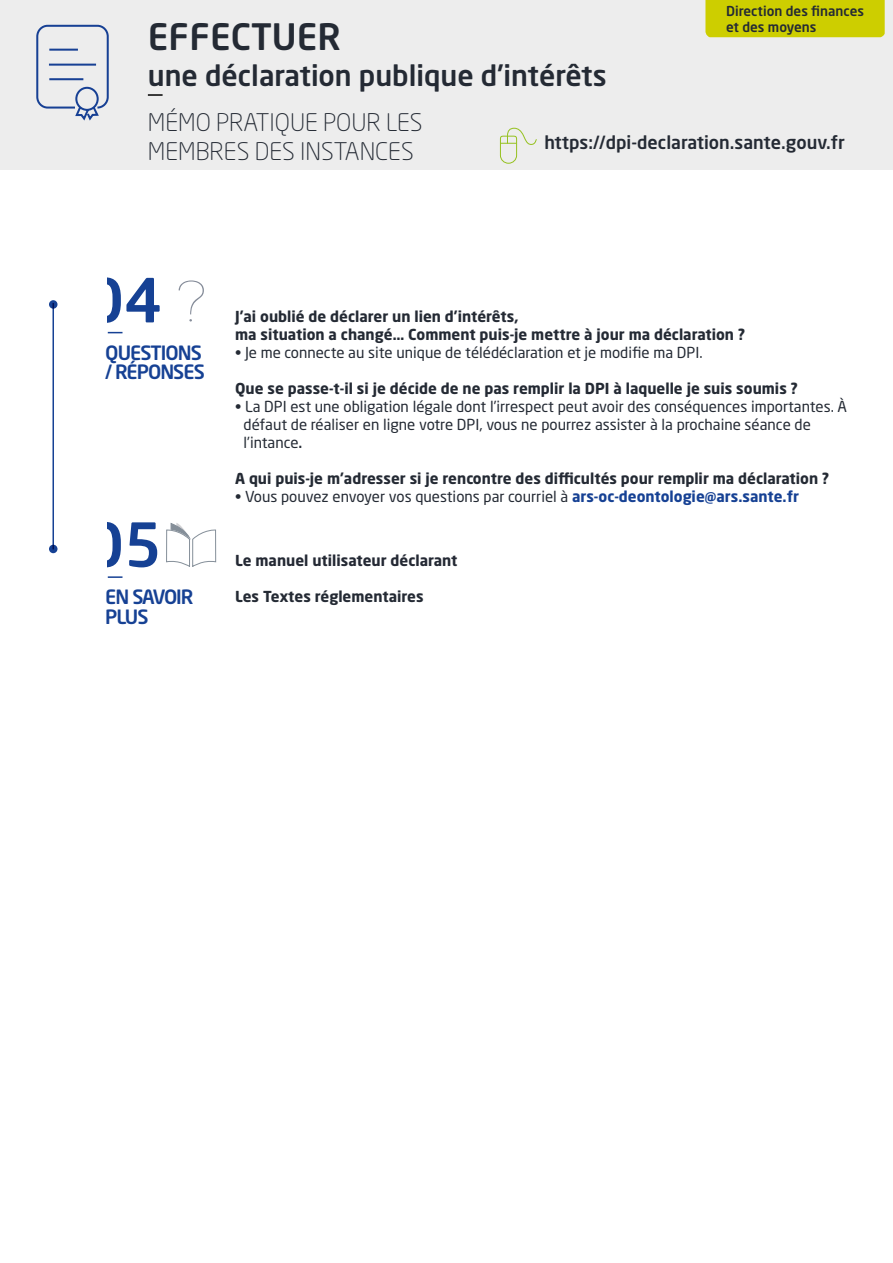
<style>
.page{position:relative;width:893px;height:1263px;background:#fff}
.page>*{position:absolute;margin:0;border:0;box-sizing:border-box;transform-origin:0 0}
.t1{font:500 60px "Neo Sans Std";color:#164194}
.t2{font:500 36px "Neo Sans Std";color:#242a34}
.t3{font:500 28.5px "Neo Sans Std";color:#242a34}
.t4{font:300 24px/28.8px "Neo Sans Std";color:#242a34}
.t5{font:500 19.5px/19.5px "Neo Sans Std";letter-spacing:-.05em;color:#164194}
.t6{font:500 18px "Neo Sans Std";color:#242a34}
.t7{font:15px/18px "Neo Sans Std";color:#242a34}
.t8{font:700 15px/18px "Neo Sans Std";color:#242a34}
.t9{font:700 15px "Neo Sans Std";color:#242934}
.t10{font:500 13.5px/16.2px "Neo Sans Std";color:#242a34}
.s1{font-weight:500}
.s2{font-weight:700;color:#164194}
</style>
<div class="page">
<div style="left:0;top:0;width:893px;height:169px;background:#ededed"></div>
<svg style="left:108px;top:332px;width:14px;height:1px"></svg>
<svg style="left:148px;top:94px;width:15px;height:2px"></svg>
<svg style="left:36px;top:24px;width:73px;height:97px"></svg>
<svg style="left:49px;top:300px;width:9px;height:9px"></svg>
<svg style="left:108px;top:576px;width:14px;height:2px"></svg>
<div style="left:49px;top:545px;width:9px;height:8px;background:#164194;border-radius:50%"></div>
<hr style="left:52px;top:303px;width:2px;height:246px;background:#164194">
<svg style="left:166px;top:523px;width:50px;height:44px"></svg>
<div style="left:705px;top:0;width:180px;height:37px;background:#cdce00"></div>
<svg style="left:179px;top:280px;width:25px;height:41px"></svg>
<svg style="left:500px;top:127px;width:37px;height:37px"></svg>
<p class="t10" style="left:726px;top:2px;width:139px">Direction des finances et des moyens</p>
<h2 class="t2" style="left:148px;top:14px;width:195px">EFFECTUER</h2>
<h3 class="t3" style="left:148px;top:57px;width:460px">une déclaration publique d’intérêts</h3>
<h3 class="t4" style="left:148px;top:108px;width:276px">MÉMO PRATIQUE POUR LES<br>MEMBRES DES INSTANCES</h3>
<p class="t6" style="left:544px;top:131px;width:302px">https://dpi-declaration.sante.gouv.fr</p>
<h1 class="t1" style="left:86px;top:262px;width:77px">04</h1>
<h3 class="t5" style="left:105px;top:343px;width:101px">QUESTIONS / RÉPONSES</h3>
<h1 class="t1" style="left:86px;top:507px;width:77px">05</h1>
<h3 class="t5" style="left:105px;top:587px;width:90px">EN SAVOIR<br>PLUS</h3>
<p class="t8" style="left:235px;top:307px;width:512px">J’ai oublié de déclarer un lien d’intérêts,<br>ma situation a changé… Comment puis-je mettre à jour ma déclaration ?</p>
<p class="t7" style="left:235px;top:343px;width:469px">• Je me connecte au site unique de télédéclaration et je modifie ma DPI.</p>
<p class="t8" style="left:235px;top:379px;width:564px">Que se passe-t-il si je décide de ne pas remplir la DPI à laquelle je suis soumis ?</p>
<p class="t7" style="left:244px;top:397px;width:605px;text-indent:-9px">• La DPI est une obligation légale dont l’irrespect peut avoir des conséquences importantes. À défaut de réaliser en ligne votre DPI, vous ne pourrez assister à la prochaine séance de l’intance<span class="s1">.</span></p>
<p class="t8" style="left:235px;top:469px;width:596px">A qui puis-je m’adresser si je rencontre des difficultés pour remplir ma déclaration ?</p>
<p class="t7" style="left:235px;top:487px;width:565px">• Vous pouvez envoyer vos questions par courriel à <span class="s2">ars-oc-deontologie@ars.sante.fr</span></p>
<p class="t9" style="left:235px;top:551px;width:224px">Le manuel utilisateur déclarant</p>
<p class="t8" style="left:235px;top:587px;width:190px">Les Textes réglementaires</p>
</div>
